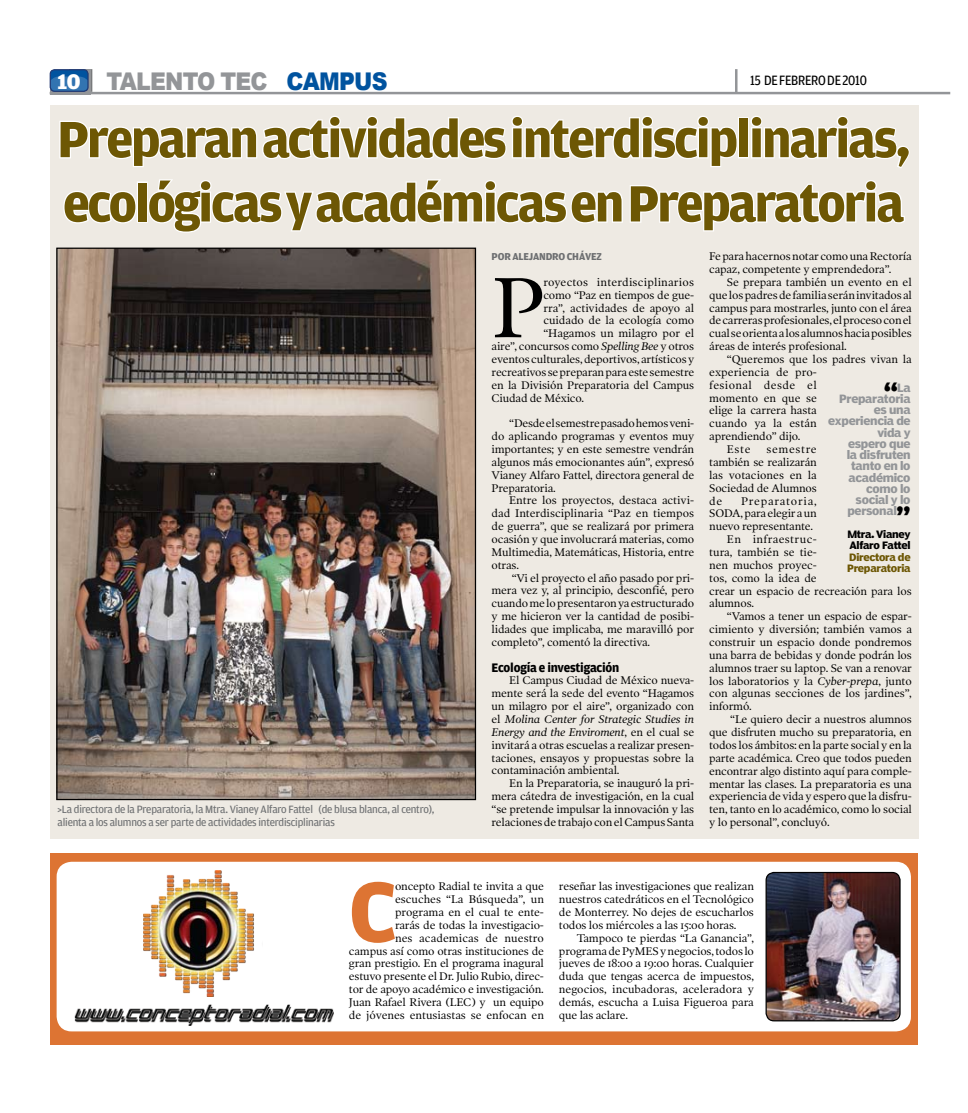
<style>
.page{position:relative;width:968px;height:1113px;background:#fff}
.page>*{position:absolute;margin:0;border:0;box-sizing:border-box;transform-origin:0 0}
.t1{font:700 90.25px "Amplitude";color:#dd7433}
.t2{font:86.38px "Poynter OS Text One";color:#000}
.t3{font:700 54px/64.2px "Amplitude";letter-spacing:-.04em;color:#6d5704}
.t4{font:700 27.5px "Poynter Agate";color:#000}
.t5{font:900 24.38px "Arial";letter-spacing:-.035em;color:#939598;scale:.9 1}
.t6{font:14.38px "Amplitude";letter-spacing:-.015em;color:#000;scale:.9 1}
.t7{font:700 13.12px "Amplitude";letter-spacing:-.015em;color:#000}
.t8{font:11.25px/12.9px "Poynter OS Text One";letter-spacing:-.015em;color:#000;text-align:justify}
.t9{font:11.25px/12.5px "Amplitude";letter-spacing:-.015em;color:#6d6f71}
.t10{font:700 11.25px "Poynter Agate";letter-spacing:-.025em;color:#939598}
.t11{font:11.25px "Poynter OS Text One";letter-spacing:.035em;color:#000}
.t12{font:11.25px "Poynter OS Text One";letter-spacing:.02em;color:#000}
.t13{font:11.25px "Poynter OS Text One";letter-spacing:.005em;color:#000}
.t14{font:11.25px "Poynter OS Text One";letter-spacing:.01em;color:#000}
.t15{font:11.25px "Poynter OS Text One";letter-spacing:.07em;color:#000}
.t16{font:700 10.62px "Amplitude";letter-spacing:-.015em;color:#6d6f71}
.t17{font:700 10px/11.2px "Poynter Agate";letter-spacing:-.025em;color:#000}
.t18{font:700 10px/11.2px "Poynter Agate";letter-spacing:-.025em;color:#6d5704}
.s1{font-family:"Amplitude";font-size:22.5px;color:#fff}
.s2{color:#00539f}
.s3{font-style:italic}
</style>
<div class="page">
<div style="left:50px;top:106px;width:868px;height:732px;background:#eeeae3"></div>
<div style="left:50px;top:75px;width:22px;height:19px;background:#8c9096"></div>
<hr style="left:50px;top:92px;width:900px;height:2px;background:#939598">
<hr style="left:735px;top:69px;width:2px;height:24px;background:#939598">
<div style="left:50px;top:69px;width:39px;height:23px;border:1px solid #223a74;border-radius:4px"></div>
<svg style="left:51px;top:69px;width:41px;height:23px"></svg>
<div style="left:50px;top:853px;width:867px;height:191px;background:#dd7433"></div>
<div style="left:57px;top:861px;width:853px;height:170px;background:#fff;border-radius:15px"></div>
<img style="left:143px;top:870px;width:111px;height:126px">
<img style="left:75px;top:1004px;width:258px;height:21px">
<svg style="left:59px;top:116px;width:851px;height:117px"></svg>
<img style="left:58px;top:250px;width:416px;height:548px">
<img style="left:767px;top:872px;width:132px;height:148px">
<div style="left:765px;top:872px;width:135px;height:149px;border:1px solid #000;border-radius:8px"></div>
<h3 class="t5" style="left:57px;top:68px;width:368px"><span class="s1">10</span> TALENTO TEC <span class="s2">CAMPUS</span></h3>
<p class="t6" style="left:750px;top:72px;width:131px">15 DE FEBRERO DE 2010</p>
<h3 class="t3" style="left:57px;top:108px;width:854px">Preparan actividades interdisciplinarias, ecológicas y académicas en Preparatoria</h3>
<p class="t9" style="left:58px;top:803px;width:378px">&gt;La directora de la Preparatoria, la Mtra. Vianey Alfaro Fattel (de blusa blanca, al centro), alienta a los alumnos a ser parte de actividades interdisciplinarias</p>
<p class="t16" style="left:491px;top:251px;width:112px">POR ALEJANDRO CHÁVEZ</p>
<h2 class="t2" style="left:491px;top:254px;width:55px">P</h2>
<p class="t12" style="left:543px;top:275px;width:152px">royectos interdisciplinarios</p>
<p class="t8" style="left:543px;top:288px;width:152px">como “Paz en tiempos de gue-</p>
<p class="t8" style="left:543px;top:301px;width:152px">rra”, actividades de apoyo al</p>
<p class="t8" style="left:543px;top:314px;width:152px">cuidado de la ecología como</p>
<p class="t8" style="left:543px;top:327px;width:152px">“Hagamos un milagro por el</p>
<p class="t8" style="left:491px;top:339px;width:204px">aire”, concursos como <span class="s3">Spelling Bee</span> y otros</p>
<p class="t8" style="left:491px;top:352px;width:204px">eventos culturales, deportivos, artísticos y</p>
<p class="t8" style="left:491px;top:365px;width:204px">recreativos se preparan para este semestre</p>
<p class="t8" style="left:491px;top:378px;width:204px">en la División Preparatoria del Campus</p>
<p class="t8" style="left:491px;top:391px;width:94px">Ciudad de México.</p>
<p class="t8" style="left:491px;top:417px;width:204px;text-indent:18px">“Desde el semestre pasado hemos veni&shy;do aplicando programas y eventos muy importantes; y en este semestre vendrán algunos más emocionantes aún”, expresó Vianey Alfaro Fattel, directora general de Preparatoria.</p>
<p class="t8" style="left:491px;top:494px;width:204px;text-indent:18px">Entre los proyectos, destaca activi&shy;dad Interdisciplinaria “Paz en tiempos de guerra”, que se realizará por primera ocasión y que involucrará materias, como Multimedia, Matemáticas, Historia, entre otras.</p>
<p class="t8" style="left:491px;top:571px;width:204px;text-indent:20px">“Vi el proyecto el año pasado por pri&shy;mera vez y, al principio, desconfié, pero cuando me lo presentaron ya estructurado y me hicieron ver la cantidad de posibi&shy;lidades que implicaba, me maravilló por completo”, comentó la directiva.</p>
<p class="t7" style="left:491px;top:660px;width:129px">Ecología e investigación</p>
<p class="t8" style="left:491px;top:674px;width:204px;text-indent:18px">El Campus Ciudad de México nueva&shy;mente será la sede del evento “Hagamos un milagro por el aire”, organizado con el <span class="s3">Molina Center for Strategic Studies in Energy and the Enviroment</span>, en el cual se invitará a otras escuelas a realizar presen&shy;taciones, ensayos y propuestas sobre la contaminación ambiental.</p>
<p class="t8" style="left:491px;top:776px;width:204px;text-indent:18px">En la Preparatoria, se inauguró la pri&shy;mera cátedra de investigación, en la cual “se pretende impulsar la innovación y las relaciones de trabajo con el Campus Santa</p>
<p class="t8" style="left:709px;top:249px;width:204px">Fe para hacernos notar como una Rectoría capaz, competente y emprendedora”.</p>
<p class="t8" style="left:709px;top:275px;width:204px;text-indent:18px">Se prepara también un evento en el que los padres de familia serán invitados al campus para mostrarles, junto con el área de carreras profesionales, el proceso con el cual se orienta a los alumnos hacia posibles áreas de interés profesional.</p>
<p class="t8" style="left:726px;top:352px;width:186px">“Queremos que los padres vivan la</p>
<p class="t13" style="left:709px;top:365px;width:109px">experiencia de pro-</p>
<p class="t11" style="left:709px;top:378px;width:109px">fesional desde el</p>
<p class="t8" style="left:709px;top:391px;width:109px">momento en que se</p>
<p class="t8" style="left:709px;top:404px;width:109px">elige la carrera hasta</p>
<p class="t14" style="left:709px;top:416px;width:109px">cuando ya la están</p>
<p class="t8" style="left:709px;top:429px;width:93px">aprendiendo” dijo.</p>
<p class="t8" style="left:726px;top:442px;width:25px">Este</p>
<h3 class="t4" style="left:883px;top:376px;width:16px">“</h3>
<p class="t10" style="left:897px;top:380px;width:15px">La</p>
<p class="t10" style="left:839px;top:392px;width:73px">Preparatoria</p>
<p class="t10" style="left:873px;top:403px;width:38px">es una</p>
<p class="t10" style="left:828px;top:414px;width:84px">experiencia de</p>
<p class="t10" style="left:877px;top:425px;width:35px">vida y</p>
<p class="t10" style="left:847px;top:437px;width:64px">espero que</p>
<p class="t10" style="left:846px;top:448px;width:65px">la disfruten</p>
<p class="t10" style="left:851px;top:459px;width:61px">tanto en lo</p>
<p class="t10" style="left:848px;top:470px;width:63px">académico</p>
<p class="t10" style="left:866px;top:482px;width:46px">como lo</p>
<p class="t10" style="left:855px;top:493px;width:57px">social y lo</p>
<p class="t10" style="left:847px;top:504px;width:51px">personal</p>
<h3 class="t4" style="left:896px;top:500px;width:16px">”</h3>
<p class="t17" style="left:847px;top:528px;width:65px">Mtra. Vianey<br>Alfaro Fattel</p>
<p class="t18" style="left:847px;top:551px;width:65px">Directora de<br>Preparatoria</p>
<p class="t8" style="left:709px;top:442px;width:109px;text-indent:57px">semestre también se realizarán las votaciones en la Sociedad de Alumnos de</p>
<p class="t15" style="left:741px;top:494px;width:77px">Preparatoria,</p>
<p class="t8" style="left:709px;top:507px;width:109px">SODA, para elegir a un</p>
<p class="t8" style="left:709px;top:519px;width:105px">nuevo representante.</p>
<p class="t11" style="left:726px;top:532px;width:91px">En infraestruc-</p>
<p class="t8" style="left:709px;top:545px;width:109px">tura, también se tie-</p>
<p class="t8" style="left:709px;top:558px;width:109px">nen muchos proyec-</p>
<p class="t8" style="left:709px;top:571px;width:109px">tos, como la idea de</p>
<p class="t8" style="left:709px;top:584px;width:204px">crear un espacio de recreación para los</p>
<p class="t8" style="left:709px;top:597px;width:46px">alumnos.</p>
<p class="t8" style="left:726px;top:609px;width:186px">“Vamos a tener un espacio de espar-</p>
<p class="t8" style="left:709px;top:622px;width:204px">cimiento y diversión; también vamos a</p>
<p class="t8" style="left:709px;top:635px;width:204px">construir un espacio donde pondremos</p>
<p class="t8" style="left:709px;top:648px;width:204px">una barra de bebidas y donde podrán los</p>
<p class="t8" style="left:709px;top:661px;width:204px">alumnos traer su laptop. Se van a renovar</p>
<p class="t8" style="left:709px;top:674px;width:204px">los laboratorios y la <span class="s3">Cyber-prepa</span>, junto</p>
<p class="t8" style="left:709px;top:687px;width:204px">con algunas secciones de los jardines”,</p>
<p class="t8" style="left:709px;top:699px;width:44px">informó.</p>
<p class="t8" style="left:730px;top:712px;width:183px">“Le quiero decir a nuestros alumnos</p>
<p class="t8" style="left:709px;top:725px;width:204px">que disfruten mucho su preparatoria, en</p>
<p class="t8" style="left:709px;top:738px;width:204px">todos los ámbitos: en la parte social y en la</p>
<p class="t8" style="left:709px;top:751px;width:204px">parte académica. Creo que todos pueden</p>
<p class="t8" style="left:709px;top:764px;width:204px">encontrar algo distinto aquí para comple-</p>
<p class="t8" style="left:709px;top:777px;width:204px">mentar las clases. La preparatoria es una</p>
<p class="t8" style="left:709px;top:789px;width:204px">experiencia de vida y espero que la disfru-</p>
<p class="t8" style="left:709px;top:802px;width:204px">ten, tanto en lo académico, como lo social</p>
<p class="t8" style="left:709px;top:815px;width:122px">y lo personal”, concluyó.</p>
<h1 class="t1" style="left:349px;top:861px;width:49px">C</h1>
<p class="t8" style="left:349px;top:879px;width:196px;text-align:right">oncepto Radial te invita a que escuches “La Búsqueda”, un programa en el cual te ente-<br>rarás de todas la investigacio-<br>nes academicas de nuestro<br>campus así como otras instituciones de gran prestigio. En el programa inagural estuvo presente el Dr. Julio Rubio, direc&shy;tor de apoyo académico e investigación.<br>Juan Rafael Rivera (LEC) y un equipo de jóvenes entusiastas se enfocan en</p>
<p class="t8" style="left:559px;top:879px;width:196px">reseñar las investigaciones que realizan nuestros catedráticos en el Tecnológico de Monterrey. No dejes de escucharlos todos los miércoles a las 15:00 horas.</p>
<p class="t8" style="left:559px;top:931px;width:196px;text-indent:18px">Tampoco te pierdas “La Ganancia”, programa de PyMES y negocios, todos lo jueves de 18:00 a 19:00 horas. Cualquier duda que tengas acerca de impuestos, negocios, incubadoras, aceleradora y demás, escucha a Luisa Figueroa para que las aclare.</p>
</div>
